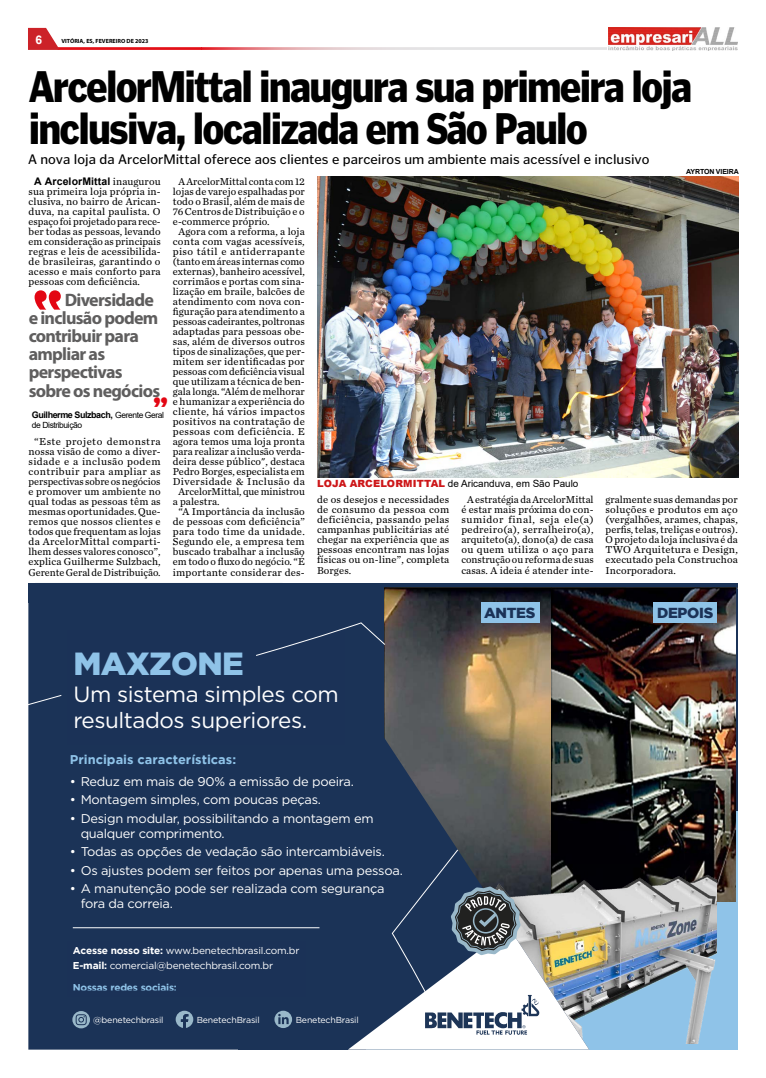
<style>
.page{position:relative;width:766px;height:1078px;background:#fff}
.page>*{position:absolute;margin:0;border:0;box-sizing:border-box;transform-origin:0 0}
.t1{font:900 43.7px/42px "Poynter Gothic Text";letter-spacing:-.05em;color:#000;scale:.85 1}
.t2{font:900 31.9px "Gotham";letter-spacing:-.02em;color:#8fc3e8}
.t3{font:700 condensed 30px "Poynter Agate";color:#e30613}
.t4{font:22.1px/26.5px "Gotham";letter-spacing:-.02em;color:#fff}
.t5{font:700 18px/18px "Myriad Pro";letter-spacing:-.04em;color:#5f5e5e}
.t6{font:900 14.5px "Gotham";letter-spacing:-.02em;color:#1b3257}
.t7{font:14px "Poynter Gothic Text";color:#000}
.t8{font:12.6px/15.2px "Gotham";letter-spacing:-.02em;color:#fff}
.t9{font:700 12.6px "Gotham";color:#8fc3e8}
.t10{font:700 12px "Arial";color:#fff}
.t11{font:10.5px/10px "Chronicle Text G2";letter-spacing:.01em;color:#000;text-align:justify}
.t12{font:10.5px "Chronicle Text G2";letter-spacing:.03em;color:#000}
.t13{font:10.5px "Chronicle Text G2";letter-spacing:.035em;color:#000}
.t14{font:700 10.5px "Arial";letter-spacing:.01em;color:#000}
.t15{font:9.9px/15.1px "Gotham";letter-spacing:-.02em;color:#fff}
.t16{font:9.9px "Arial";color:#000}
.t17{font:700 9.9px "Gotham";letter-spacing:-.02em;color:#8fc3e8}
.t18{font:700 9px "Arial";letter-spacing:-.05em;color:#000}
.t19{font:8.7px "Gotham";letter-spacing:-.02em;color:#fff}
.t20{font:8.5px "Arial";letter-spacing:-.05em;color:#000}
.t21{font:700 7px "Arial";letter-spacing:-.015em;color:#000}
.t22{font:700 6px "Myriad Pro";color:#000}
.s1{font-family:"Chronicle Text G2";font-weight:400}
.s2{font-weight:400;font-size:8.5px}
.s3{font-weight:900;color:#cd1719}
.s4{font-weight:700}
</style>
<div class="page">
<svg style="left:28px;top:28px;width:579px;height:22px"></svg>
<img style="left:608px;top:28px;width:129px;height:23px">
<img style="left:317px;top:177px;width:420px;height:300px">
<div style="left:366px;top:811px;width:371px;height:238px;background:#8fc3e8"></div>
<img style="left:589px;top:587px;width:145px;height:314px">
<div style="left:653px;top:602px;width:63px;height:20px;background:#8fc3e8"></div>
<img style="left:589px;top:863px;width:127px;height:180px">
<svg style="left:28px;top:583px;width:561px;height:466px;background:#313f55"></svg>
<hr style="left:73px;top:927px;width:246px;height:1px;background:#fff">
<div style="left:70px;top:633px;width:272px;height:108px;background:#1b3257"></div>
<div style="left:67px;top:630px;width:278px;height:114px;border:6px solid #1b3257"></div>
<svg style="left:274px;top:1010px;width:18px;height:17px"></svg>
<svg style="left:278px;top:1013px;width:10px;height:10px"></svg>
<svg style="left:72px;top:1010px;width:18px;height:18px"></svg>
<svg style="left:76px;top:1013px;width:11px;height:11px"></svg>
<svg style="left:176px;top:1010px;width:17px;height:17px"></svg>
<div style="left:70px;top:943px;width:232px;height:49px;background:#1b3257"></div>
<div style="left:67px;top:941px;width:238px;height:54px;border:6px solid #1b3257"></div>
<svg style="left:255px;top:620px;width:131px;height:36px"></svg>
<div style="left:28px;top:694px;width:47px;height:196px;background:#1b3357"></div>
<svg style="left:348px;top:848px;width:241px;height:201px;background:#76818d"></svg>
<div style="left:28px;top:583px;width:52px;height:19px;background:#1b3357"></div>
<svg style="left:730px;top:583px;width:7px;height:5px"></svg>
<p class="t10" style="left:32px;top:31px;width:11px">46</p>
<p class="t22" style="left:61px;top:37px;width:88px">VITÓRIA, ES, FEVEREIRO DE 2023</p>
<h1 class="t1" style="left:29px;top:65px;width:781px">ArcelorMittal inaugura sua primeira loja inclusiva, localizada em São Paulo</h1>
<h3 class="t7" style="left:28px;top:152px;width:623px">A nova loja da ArcelorMittal oferece aos clientes e parceiros um ambiente mais acessível e inclusivo</h3>
<p class="t21" style="left:686px;top:167px;width:54px">AYRTON VIEIRA</p>
<p class="t14" style="left:34px;top:174px;width:128px">A ArcelorMittal <span class="s1">inaugurou</span></p>
<p class="t11" style="left:29px;top:186px;width:134px">sua primeira loja própria in&shy;clusiva, no bairro de Arican&shy;duva, na capital paulista. O espaço foi projetado para rece&shy;ber todas as pessoas, levando em consideração as principais regras e leis de acessibilida&shy;de brasileiras, garantindo o acesso e mais conforto para pessoas com deficiência.</p>
<p class="t11" style="left:178px;top:176px;width:128px">A ArcelorMittal conta com 12</p>
<p class="t11" style="left:173px;top:186px;width:133px">lojas de varejo espalhadas por</p>
<p class="t11" style="left:173px;top:196px;width:133px">todo o Brasil, além de mais de</p>
<p class="t11" style="left:173px;top:206px;width:133px">76 Centros de Distribuição e o</p>
<p class="t11" style="left:173px;top:216px;width:98px">e-commerce próprio.</p>
<p class="t11" style="left:178px;top:226px;width:128px">Agora com a reforma, a loja</p>
<p class="t11" style="left:173px;top:236px;width:133px">conta com vagas acessíveis,</p>
<p class="t13" style="left:173px;top:244px;width:133px">piso tátil e antiderrapante</p>
<p class="t11" style="left:173px;top:256px;width:133px">(tanto em áreas internas como</p>
<p class="t11" style="left:173px;top:266px;width:133px">externas), banheiro acessível,</p>
<p class="t11" style="left:173px;top:276px;width:133px">corrimãos e portas com sina-</p>
<p class="t11" style="left:173px;top:286px;width:133px">lização em braile, balcões de</p>
<p class="t11" style="left:173px;top:296px;width:133px">atendimento com nova con-</p>
<p class="t11" style="left:173px;top:306px;width:133px">figuração para atendimento a</p>
<p class="t11" style="left:173px;top:316px;width:133px">pessoas cadeirantes, poltronas</p>
<p class="t11" style="left:173px;top:326px;width:133px">adaptadas para pessoas obe-</p>
<p class="t11" style="left:173px;top:336px;width:133px">sas, além de diversos outros</p>
<p class="t11" style="left:173px;top:346px;width:133px">tipos de sinalizações, que per-</p>
<p class="t11" style="left:173px;top:356px;width:133px">mitem ser identificadas por</p>
<p class="t11" style="left:173px;top:366px;width:133px">pessoas com deficiência visual</p>
<p class="t11" style="left:173px;top:376px;width:133px">que utilizam a técnica de ben-</p>
<p class="t11" style="left:173px;top:386px;width:133px">gala longa. “Além de melhorar</p>
<p class="t11" style="left:173px;top:396px;width:133px">e humanizar a experiência do</p>
<p class="t12" style="left:173px;top:404px;width:133px">cliente, há vários impactos</p>
<p class="t11" style="left:173px;top:416px;width:133px">positivos na contratação de</p>
<p class="t12" style="left:173px;top:424px;width:133px">pessoas com deficiência. E</p>
<p class="t11" style="left:173px;top:436px;width:133px">agora temos uma loja pronta</p>
<p class="t11" style="left:173px;top:446px;width:133px">para realizar a inclusão verda-</p>
<p class="t11" style="left:173px;top:456px;width:133px">deira desse público", destaca</p>
<p class="t11" style="left:173px;top:466px;width:133px">Pedro Borges, especialista em</p>
<p class="t13" style="left:173px;top:474px;width:133px">Diversidade &amp; Inclusão da</p>
<p class="t11" style="left:178px;top:486px;width:128px">ArcelorMittal, que ministrou</p>
<p class="t11" style="left:173px;top:496px;width:48px">a palestra.</p>
<p class="t11" style="left:178px;top:506px;width:128px">“A Importância da inclusão</p>
<p class="t11" style="left:173px;top:516px;width:133px">de pessoas com deficiência”</p>
<p class="t11" style="left:173px;top:526px;width:133px">para todo time da unidade.</p>
<p class="t11" style="left:173px;top:536px;width:133px">Segundo ele, a empresa tem</p>
<p class="t11" style="left:173px;top:546px;width:133px">buscado trabalhar a inclusão</p>
<p class="t11" style="left:173px;top:556px;width:133px">em todo o fluxo do negócio. “É</p>
<p class="t11" style="left:173px;top:566px;width:133px">importante considerar des-</p>
<h3 class="t5" style="left:29px;top:291px;width:133px;text-indent:36px">Diversidade e inclusão podem contribuir para ampliar as perspectivas sobre os negócios</h3>
<p class="t18" style="left:32px;top:408px;width:133px">Guilherme Sulzbach, <span class="s2">Gerente Geral</span></p>
<h3 class="t3" style="left:153px;top:390px;width:16px">”</h3>
<p class="t20" style="left:32px;top:419px;width:52px">de Distribuição</p>
<p class="t11" style="left:29px;top:436px;width:134px;text-align:center">“Este projeto demonstra nossa visão de como a diver&shy;sidade e a inclusão podem contribuir para ampliar as perspectivas sobre os negócios e promover um ambiente no qual todas as pessoas têm as mesmas oportunidades. Que&shy;remos que nossos clientes e todos que frequentam as lojas da ArcelorMittal comparti&shy;lhem desses valores conosco”, explica Guilherme Sulzbach,<br>Gerente Geral de Distribuição.</p>
<p class="t16" style="left:317px;top:477px;width:262px"><span class="s3">LOJA ARCELORMITTAL</span> de Aricanduva, em São Paulo</p>
<p class="t11" style="left:317px;top:494px;width:134px">de os desejos e necessidades de consumo da pessoa com deficiência, passando pelas campanhas publicitárias até chegar na experiência que as pessoas encontram nas lojas físicas ou on-line”, completa Borges.</p>
<p class="t11" style="left:461px;top:494px;width:134px;text-align:center">A estratégia da ArcelorMittal é estar mais próxima do con&shy;sumidor final, seja ele(a) pedreiro(a), serralheiro(a), arquiteto(a), dono(a) de casa ou quem utiliza o aço para construção ou reforma de suas casas. A ideia é atender inte-</p>
<p class="t11" style="left:605px;top:494px;width:134px">gralmente suas demandas por soluções e produtos em aço (vergalhões, arames, chapas, perfis, telas, treliças e outros).<br>O projeto da loja inclusiva é da TWO Arquitetura e Design, executado pela Construchoa Incorporadora.</p>
<h3 class="t6" style="left:484px;top:604px;width:53px">ANTES</h3>
<h3 class="t6" style="left:657px;top:604px;width:58px">DEPOIS</h3>
<h2 class="t2" style="left:73px;top:645px;width:172px">MAXZONE</h2>
<h3 class="t4" style="left:73px;top:680px;width:267px">Um sistema simples com resultados superiores.</h3>
<p class="t9" style="left:70px;top:752px;width:168px">Principais características:</p>
<p class="t8" style="left:70px;top:773px;width:285px">• Reduz em mais de 90% a emissão de poeira.</p>
<p class="t8" style="left:70px;top:791px;width:252px">• Montagem simples, com poucas peças.</p>
<p class="t8" style="left:81px;top:810px;width:294px;text-indent:-11px">• Design modular, possibilitando a montagem em qualquer comprimento.</p>
<p class="t8" style="left:70px;top:843px;width:316px">• Todas as opções de vedação são intercambiáveis.</p>
<p class="t8" style="left:70px;top:862px;width:334px">• Os ajustes podem ser feitos por apenas uma pessoa.</p>
<p class="t8" style="left:81px;top:880px;width:305px;text-indent:-11px">• A manutenção pode ser realizada com segurança fora da correia.</p>
<p class="t15" style="left:73px;top:942px;width:228px"><span class="s4">Acesse nosso site:</span> www.benetechbrasil.com.br<br><span class="s4">E-mail:</span> comercial@benetechbrasil.com.br</p>
<p class="t17" style="left:73px;top:981px;width:106px">Nossas redes sociais:</p>
<p class="t19" style="left:93px;top:1014px;width:72px">@benetechbrasil</p>
<p class="t19" style="left:197px;top:1014px;width:64px">BenetechBrasil</p>
<p class="t19" style="left:296px;top:1014px;width:64px">BenetechBrasil</p>
</div>
